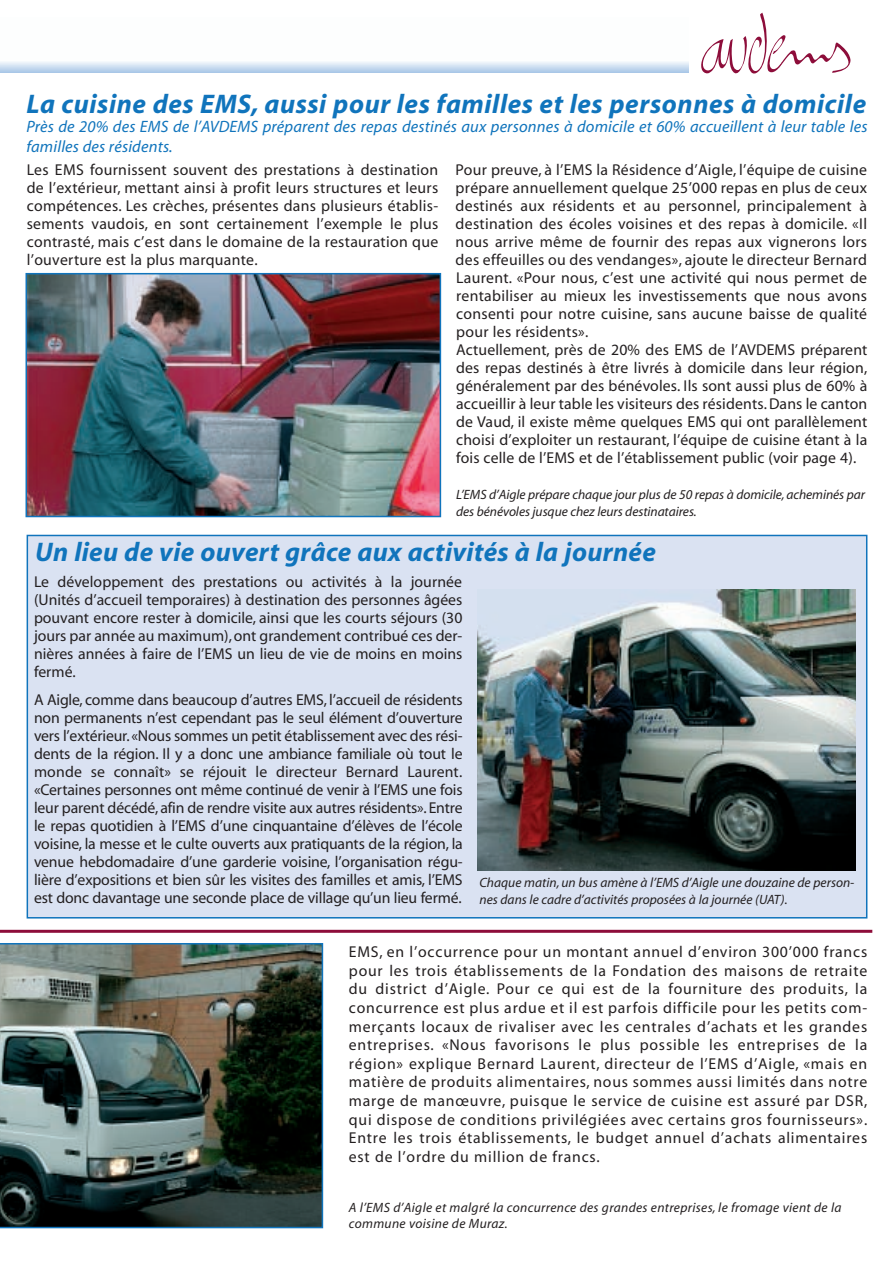
<style>
.page{position:relative;width:893px;height:1263px;background:#fff}
.page>*{position:absolute;margin:0;border:0;box-sizing:border-box;transform-origin:0 0}
.t1{font:italic 700 27px "Myriad";letter-spacing:.02em;color:#1074bc}
.t2{font:italic 16.5px/19.5px "Myriad";letter-spacing:.01em;color:#1074bc}
.t3{font:15.75px/18px "Myriad";letter-spacing:.02em;color:#231f20;text-align:justify}
.t4{font:italic 13.5px/16.2px "Myriad";color:#231f20}
.t5{font:italic 13.5px/16.2px "Myriad";letter-spacing:.025em;color:#231f20}
</style>
<div class="page">
<div style="left:27px;top:535px;width:840px;height:383px;background:#dae2f2"></div>
<div style="left:27px;top:535px;width:840px;height:383px;border:2px solid #1074bc"></div>
<svg style="left:6px;top:62px;width:683px;height:10px;background:#cddef1"></svg>
<svg style="left:0;top:62px;width:6px;height:10px"></svg>
<svg style="left:701px;top:13px;width:149px;height:60px"></svg>
<img style="left:477px;top:590px;width:379px;height:280px">
<img style="left:0;top:943px;width:323px;height:285px">
<img style="left:29px;top:276px;width:409px;height:238px">
<div style="left:26px;top:273px;width:415px;height:244px;border:2px solid #1074bc"></div>
<hr style="left:0;top:930px;width:872px;height:3px;background:#8d0d3a">
<h1 class="t1" style="left:26px;top:94px;width:841px">La cuisine des EMS, aussi pour les familles et les personnes à domicile</h1>
<p class="t2" style="left:26px;top:118px;width:843px">Près de 20% des EMS de l’AVDEMS préparent des repas destinés aux personnes à domicile et 60% accueillent à leur table les familles des résidents.</p>
<p class="t3" style="left:27px;top:162px;width:413px">Les EMS fournissent souvent des prestations à destination de l’extérieur, mettant ainsi à profit leurs structures et leurs compétences. Les crèches, présentes dans plusieurs établis&shy;sements vaudois, en sont certainement l’exemple le plus contrasté, mais c’est dans le domaine de la restauration que l’ouverture est la plus marquante.</p>
<p class="t3" style="left:456px;top:162px;width:413px;text-align:left">Pour preuve, à l’EMS la Résidence d’Aigle, l’équipe de cuisine prépare annuellement quelque 25’000 repas en plus de ceux destinés aux résidents et au personnel, principalement à destination des écoles voisines et des repas à domicile. «Il nous arrive même de fournir des repas aux vignerons lors des effeuilles ou des vendanges», ajoute le directeur Bernard Laurent. «Pour nous, c’est une activité qui nous permet de rentabiliser au mieux les investissements que nous avons consenti pour notre cuisine, sans aucune baisse de qualité pour les résidents».<br>Actuellement, près de 20% des EMS de l’AVDEMS préparent des repas destinés à être livrés à domicile dans leur région, généralement par des bénévoles. Ils sont aussi plus de 60% à accueillir à leur table les visiteurs des résidents. Dans le canton de Vaud, il existe même quelques EMS qui ont parallèlement choisi d’exploiter un restaurant, l’équipe de cuisine étant à la fois celle de l’EMS et de l’établissement public (voir page 4).</p>
<p class="t4" style="left:456px;top:488px;width:411px">L’EMS d’Aigle prépare chaque jour plus de 50 repas à domicile, acheminés par des bénévoles jusque chez leurs destinataires.</p>
<h1 class="t1" style="left:35px;top:542px;width:622px">Un lieu de vie ouvert grâce aux activités à la journée</h1>
<p class="t3" style="left:34px;top:574px;width:430px">Le développement des prestations ou activités à la journée (Unités d’accueil temporaires) à destination des personnes âgées pouvant encore rester à domicile, ainsi que les courts séjours (30 jours par année au maximum), ont grandement contribué ces der&shy;nières années à faire de l’EMS un lieu de vie de moins en moins fermé.</p>
<p class="t3" style="left:34px;top:692px;width:430px">A Aigle, comme dans beaucoup d’autres EMS, l’accueil de résidents non permanents n’est cependant pas le seul élément d’ouverture vers l’extérieur.«Nous sommes un petit établissement avec des rési&shy;dents de la région. Il y a donc une ambiance familiale où tout le monde se connaît» se réjouit le directeur Bernard Laurent. «Certaines personnes ont même continué de venir à l’EMS une fois leur parent décédé, afin de rendre visite aux autres résidents». Entre le repas quotidien à l’EMS d’une cinquantaine d’élèves de l’école voisine, la messe et le culte ouverts aux pratiquants de la région, la venue hebdomadaire d’une garderie voisine, l’organisation régu&shy;lière d’expositions et bien sûr les visites des familles et amis, l’EMS est donc davantage une seconde place de village qu’un lieu fermé.</p>
<p class="t4" style="left:479px;top:876px;width:376px">Chaque matin, un bus amène à l’EMS d’Aigle une douzaine de person&shy;nes dans le cadre d’activités proposées à la journée (UAT).</p>
<p class="t3" style="left:349px;top:944px;width:520px;line-height:18.6px">EMS, en l’occurrence pour un montant annuel d’environ 300’000 francs pour les trois établissements de la Fondation des maisons de retraite du district d’Aigle. Pour ce qui est de la fourniture des produits, la concurrence est plus ardue et il est parfois difficile pour les petits com&shy;merçants locaux de rivaliser avec les centrales d’achats et les grandes entreprises. «Nous favorisons le plus possible les entreprises de la région» explique Bernard Laurent, directeur de l’EMS d’Aigle, «mais en matière de produits alimentaires, nous sommes aussi limités dans notre marge de manœuvre, puisque le service de cuisine est assuré par DSR, qui dispose de conditions privilégiées avec certains gros fournisseurs».<br>Entre les trois établissements, le budget annuel d’achats alimentaires est de l’ordre du million de francs.</p>
<p class="t5" style="left:349px;top:1200px;width:494px">A l’EMS d’Aigle et malgré la concurrence des grandes entreprises, le fromage vient de la commune voisine de Muraz.</p>
</div>
